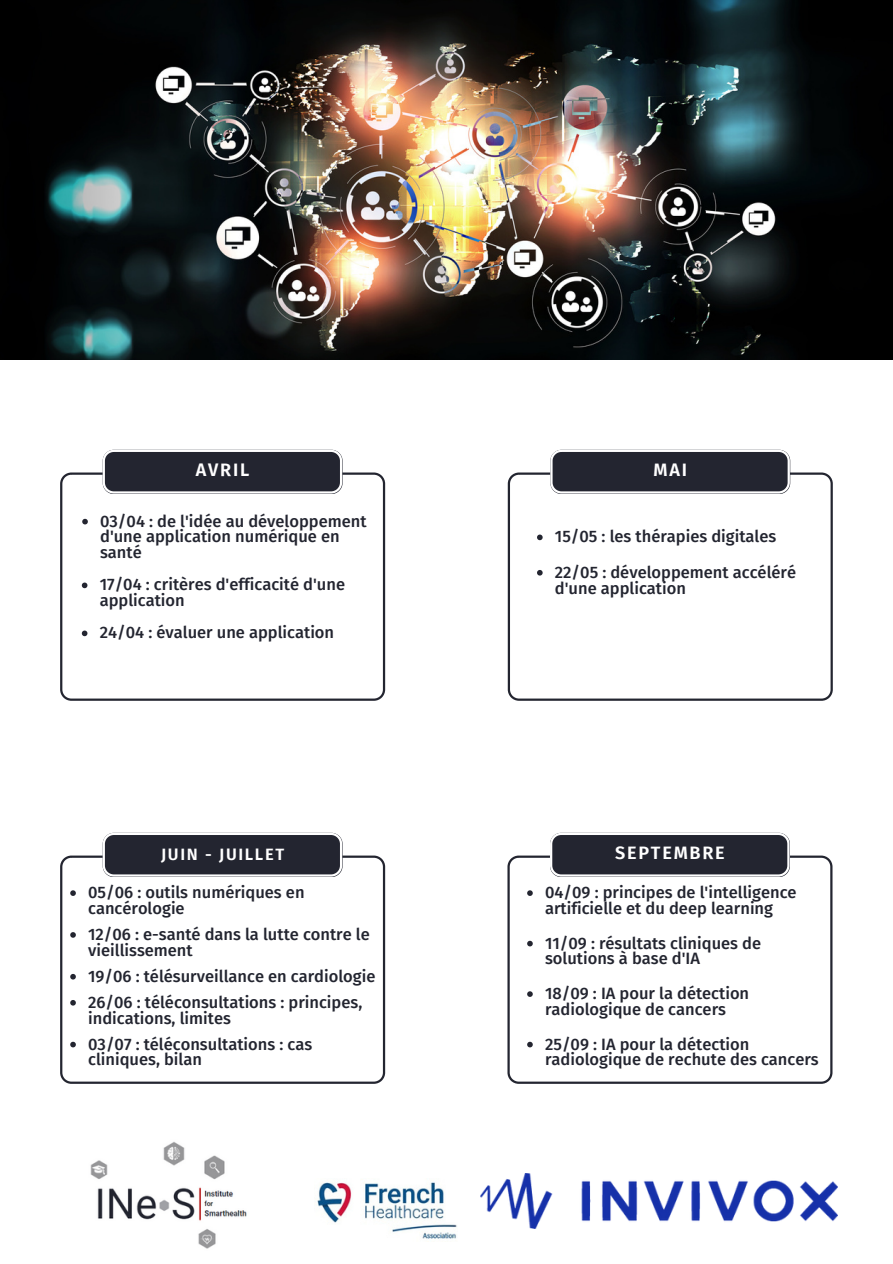
<style>
.page{position:relative;width:893px;height:1264px;background:#fff}
.page>*{position:absolute;margin:0;border:0;box-sizing:border-box;transform-origin:0 0}
.t1{font:600 18px "Fira Sans";letter-spacing:.1em;color:#fff}
.t2{font:500 16.5px/15.8px "Fira Sans";color:#232530}
.t3{font:600 16.5px "Fira Sans";letter-spacing:.1em;color:#fff}
</style>
<div class="page">
<svg style="left:60px;top:472px;width:325px;height:228px"></svg>
<div style="left:103px;top:450px;width:239px;height:44px;background:#a7a7ac;border-radius:11px"></div>
<svg style="left:103px;top:450px;width:239px;height:43px;background:#393b45"></svg>
<svg style="left:82px;top:519px;width:6px;height:5px"></svg>
<svg style="left:82px;top:582px;width:5px;height:6px"></svg>
<svg style="left:82px;top:630px;width:5px;height:6px"></svg>
<svg style="left:507px;top:472px;width:325px;height:228px"></svg>
<svg style="left:550px;top:450px;width:240px;height:44px"></svg>
<svg style="left:550px;top:450px;width:239px;height:43px;background:#393b45"></svg>
<svg style="left:537px;top:534px;width:5px;height:6px"></svg>
<svg style="left:537px;top:570px;width:5px;height:5px"></svg>
<svg style="left:60px;top:855px;width:325px;height:228px"></svg>
<div style="left:103px;top:832px;width:239px;height:45px;background:#b2b2b6;border-radius:11px"></div>
<svg style="left:103px;top:832px;width:239px;height:44px;background:#3d3f48"></svg>
<svg style="left:70px;top:890px;width:6px;height:6px"></svg>
<svg style="left:70px;top:932px;width:6px;height:5px"></svg>
<svg style="left:70px;top:999px;width:6px;height:6px"></svg>
<svg style="left:70px;top:973px;width:6px;height:6px"></svg>
<svg style="left:70px;top:1041px;width:6px;height:6px"></svg>
<svg style="left:507px;top:855px;width:325px;height:228px"></svg>
<div style="left:550px;top:832px;width:239px;height:45px;background:#b2b2b6;border-radius:11px"></div>
<svg style="left:550px;top:832px;width:239px;height:44px;background:#3d3f48"></svg>
<svg style="left:527px;top:890px;width:5px;height:6px"></svg>
<svg style="left:527px;top:940px;width:5px;height:6px"></svg>
<svg style="left:527px;top:1041px;width:5px;height:6px"></svg>
<svg style="left:527px;top:991px;width:5px;height:5px"></svg>
<img style="left:317px;top:1182px;width:140px;height:57px">
<img style="left:480px;top:1173px;width:357px;height:55px">
<img style="left:90px;top:1142px;width:157px;height:107px">
<img style="left:0;top:0;width:892px;height:360px">
<p class="t1" style="left:196px;top:459px;width:55px">AVRIL</p>
<p class="t2" style="left:100px;top:513px;width:268px">03/04 : de l'idée au développement d'une application numérique en santé</p>
<p class="t2" style="left:100px;top:577px;width:247px">17/04 : critères d'efficacité d'une application</p>
<p class="t2" style="left:100px;top:625px;width:236px">24/04 : évaluer une application</p>
<p class="t3" style="left:161px;top:844px;width:125px">JUIN - JUILLET</p>
<p class="t2" style="left:88px;top:884px;width:218px">05/06 : outils numériques en cancérologie</p>
<p class="t2" style="left:88px;top:926px;width:283px">12/06 : e-santé dans la lutte contre le vieillissement</p>
<p class="t2" style="left:88px;top:994px;width:276px">26/06 : téléconsultations : principes, indications, limites</p>
<p class="t2" style="left:88px;top:968px;width:289px">19/06 : télésurveillance en cardiologie</p>
<p class="t2" style="left:88px;top:1036px;width:225px">03/07 : téléconsultations : cas cliniques, bilan</p>
<p class="t1" style="left:653px;top:459px;width:35px">MAI</p>
<p class="t2" style="left:555px;top:529px;width:223px">15/05 : les thérapies digitales</p>
<p class="t2" style="left:555px;top:564px;width:243px">22/05 : développement accéléré d'une application</p>
<p class="t1" style="left:615px;top:842px;width:111px">SEPTEMBRE</p>
<p class="t2" style="left:545px;top:884px;width:253px">04/09 : principes de l'intelligence artificielle et du deep learning</p>
<p class="t2" style="left:545px;top:935px;width:217px">11/09 : résultats cliniques de solutions à base d'IA</p>
<p class="t2" style="left:545px;top:985px;width:206px">18/09 : IA pour la détection radiologique de cancers</p>
<p class="t2" style="left:545px;top:1036px;width:275px">25/09 : IA pour la détection radiologique de rechute des cancers</p>
</div>
